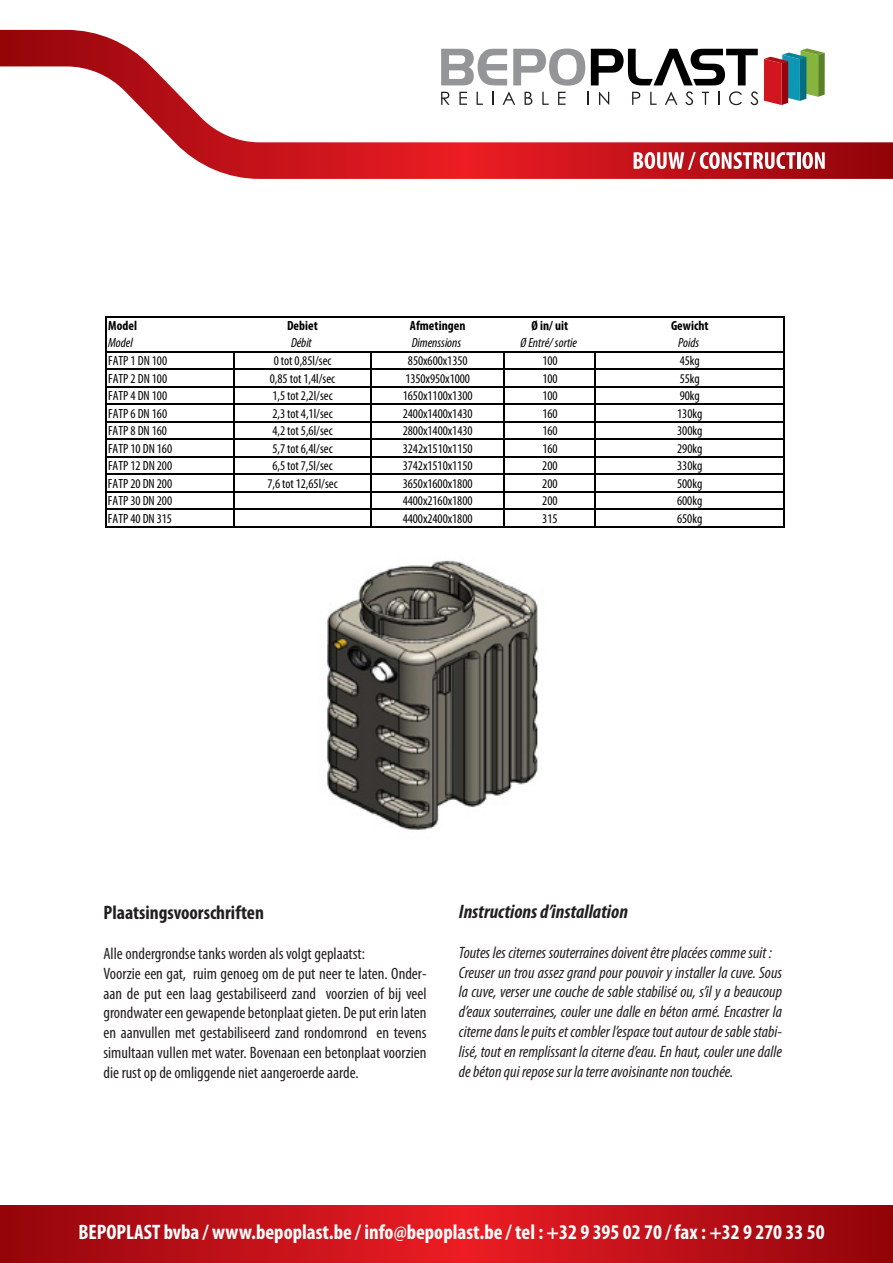
<style>
.page{position:relative;width:893px;height:1263px;background:#fff}
.page>*{position:absolute;margin:0;border:0;box-sizing:border-box;transform-origin:0 0}
.t1{font:700 condensed 21px "Myriad Pro";color:#fff}
.t2{font:italic 700 condensed 19.5px "Myriad Pro";color:#231f20}
.t3{font:700 condensed 19.5px "Myriad Pro";color:#231f20}
.t4{font:italic condensed 16.5px/19.8px "Myriad Pro";color:#231f20;text-align:justify}
.t5{font:condensed 16.5px/19.8px "Myriad Pro";color:#231f20;text-align:justify}
.t6{font:condensed 13.35px "Myriad Pro";letter-spacing:-.005em;color:#000}
.t7{font:italic condensed 13.35px "Myriad Pro";color:#000}
.t8{font:700 condensed 13.35px "Myriad Pro";letter-spacing:.005em;color:#000}
</style>
<div class="page">
<svg style="left:0;top:30px;width:893px;height:149px"></svg>
<svg style="left:441px;top:49px;width:66px;height:36px"></svg>
<svg style="left:513px;top:49px;width:72px;height:37px"></svg>
<svg style="left:591px;top:49px;width:167px;height:36px"></svg>
<svg style="left:764px;top:48px;width:61px;height:57px"></svg>
<svg style="left:441px;top:92px;width:9px;height:13px"></svg>
<svg style="left:459px;top:92px;width:8px;height:13px"></svg>
<svg style="left:477px;top:92px;width:6px;height:13px"></svg>
<svg style="left:492px;top:92px;width:1px;height:13px"></svg>
<svg style="left:503px;top:92px;width:12px;height:13px"></svg>
<svg style="left:525px;top:92px;width:7px;height:13px"></svg>
<svg style="left:542px;top:92px;width:7px;height:13px"></svg>
<svg style="left:558px;top:92px;width:8px;height:13px"></svg>
<svg style="left:587px;top:92px;width:2px;height:13px"></svg>
<svg style="left:599px;top:92px;width:10px;height:13px"></svg>
<svg style="left:632px;top:92px;width:8px;height:13px"></svg>
<svg style="left:650px;top:92px;width:7px;height:13px"></svg>
<svg style="left:665px;top:92px;width:12px;height:13px"></svg>
<svg style="left:685px;top:91px;width:8px;height:14px"></svg>
<svg style="left:702px;top:92px;width:7px;height:13px"></svg>
<svg style="left:718px;top:92px;width:1px;height:13px"></svg>
<svg style="left:729px;top:91px;width:13px;height:14px"></svg>
<svg style="left:750px;top:91px;width:8px;height:14px"></svg>
<svg style="left:0;top:1205px;width:893px;height:58px;background:#be1017"></svg>
<svg style="left:634px;top:152px;width:161px;height:18px"></svg>
<hr style="left:797px;top:152px;width:3px;height:17px;background:#fff">
<svg style="left:802px;top:152px;width:23px;height:17px"></svg>
<hr style="left:106px;top:316px;width:1px;height:211px;background:#000">
<hr style="left:783px;top:317px;width:1px;height:210px;background:#000">
<hr style="left:233px;top:352px;width:1px;height:175px;background:#000">
<hr style="left:370px;top:352px;width:1px;height:175px;background:#000">
<hr style="left:503px;top:352px;width:1px;height:175px;background:#000">
<hr style="left:594px;top:352px;width:2px;height:175px;background:#000">
<hr style="left:107px;top:316px;width:677px;height:1px;background:#000">
<hr style="left:107px;top:351px;width:677px;height:1px;background:#000">
<hr style="left:107px;top:369px;width:677px;height:1px;background:#000">
<hr style="left:107px;top:386px;width:677px;height:1px;background:#000">
<hr style="left:107px;top:404px;width:677px;height:1px;background:#000">
<hr style="left:107px;top:421px;width:677px;height:1px;background:#000">
<hr style="left:107px;top:439px;width:677px;height:1px;background:#000">
<hr style="left:107px;top:456px;width:677px;height:1px;background:#000">
<hr style="left:107px;top:474px;width:677px;height:1px;background:#000">
<hr style="left:107px;top:491px;width:677px;height:1px;background:#000">
<hr style="left:107px;top:509px;width:677px;height:1px;background:#000">
<hr style="left:107px;top:526px;width:677px;height:1px;background:#000">
<img style="left:327px;top:560px;width:211px;height:270px">
<p class="t8" style="left:108px;top:317px;width:30px">Model</p>
<p class="t8" style="left:287px;top:317px;width:32px">Debiet</p>
<p class="t8" style="left:410px;top:317px;width:57px">Afmetingen</p>
<p class="t8" style="left:532px;top:317px;width:38px">Ø in/ uit</p>
<p class="t8" style="left:671px;top:317px;width:39px">Gewicht</p>
<p class="t7" style="left:108px;top:335px;width:26px">Model</p>
<p class="t7" style="left:291px;top:335px;width:22px">Débit</p>
<p class="t7" style="left:412px;top:335px;width:51px">Dimenssions</p>
<p class="t7" style="left:520px;top:335px;width:58px">Ø Entré/ sortie</p>
<p class="t7" style="left:678px;top:335px;width:23px">Poids</p>
<p class="t6" style="left:108px;top:352px;width:61px">FATP 1 DN 100</p>
<p class="t6" style="left:274px;top:352px;width:59px">0 tot 0,85l/sec</p>
<p class="t6" style="left:408px;top:352px;width:61px">850x600x1350</p>
<p class="t6" style="left:542px;top:352px;width:17px">100</p>
<p class="t6" style="left:680px;top:352px;width:22px">45kg</p>
<p class="t6" style="left:108px;top:370px;width:61px">FATP 2 DN 100</p>
<p class="t6" style="left:270px;top:370px;width:67px">0,85 tot 1,4l/sec</p>
<p class="t6" style="left:405px;top:370px;width:66px">1350x950x1000</p>
<p class="t6" style="left:542px;top:370px;width:17px">100</p>
<p class="t6" style="left:680px;top:370px;width:22px">55kg</p>
<p class="t6" style="left:108px;top:388px;width:61px">FATP 4 DN 100</p>
<p class="t6" style="left:272px;top:388px;width:62px">1,5 tot 2,2l/sec</p>
<p class="t6" style="left:403px;top:388px;width:71px">1650x1100x1300</p>
<p class="t6" style="left:542px;top:388px;width:17px">100</p>
<p class="t6" style="left:680px;top:388px;width:22px">90kg</p>
<p class="t6" style="left:108px;top:405px;width:61px">FATP 6 DN 160</p>
<p class="t6" style="left:272px;top:405px;width:62px">2,3 tot 4,1l/sec</p>
<p class="t6" style="left:403px;top:405px;width:71px">2400x1400x1430</p>
<p class="t6" style="left:542px;top:405px;width:17px">160</p>
<p class="t6" style="left:677px;top:405px;width:27px">130kg</p>
<p class="t6" style="left:108px;top:423px;width:61px">FATP 8 DN 160</p>
<p class="t6" style="left:272px;top:423px;width:62px">4,2 tot 5,6l/sec</p>
<p class="t6" style="left:403px;top:423px;width:71px">2800x1400x1430</p>
<p class="t6" style="left:542px;top:423px;width:17px">160</p>
<p class="t6" style="left:677px;top:423px;width:27px">300kg</p>
<p class="t6" style="left:108px;top:440px;width:66px">FATP 10 DN 160</p>
<p class="t6" style="left:272px;top:440px;width:62px">5,7 tot 6,4l/sec</p>
<p class="t6" style="left:403px;top:440px;width:71px">3242x1510x1150</p>
<p class="t6" style="left:542px;top:440px;width:17px">160</p>
<p class="t6" style="left:677px;top:440px;width:27px">290kg</p>
<p class="t6" style="left:108px;top:458px;width:66px">FATP 12 DN 200</p>
<p class="t6" style="left:272px;top:458px;width:62px">6,5 tot 7,5l/sec</p>
<p class="t6" style="left:403px;top:458px;width:71px">3742x1510x1150</p>
<p class="t6" style="left:542px;top:458px;width:17px">200</p>
<p class="t6" style="left:677px;top:458px;width:27px">330kg</p>
<p class="t6" style="left:108px;top:475px;width:66px">FATP 20 DN 200</p>
<p class="t6" style="left:267px;top:475px;width:72px">7,6 tot 12,65l/sec</p>
<p class="t6" style="left:403px;top:475px;width:71px">3650x1600x1800</p>
<p class="t6" style="left:542px;top:475px;width:17px">200</p>
<p class="t6" style="left:677px;top:475px;width:27px">500kg</p>
<p class="t6" style="left:108px;top:493px;width:66px">FATP 30 DN 200</p>
<p class="t6" style="left:403px;top:493px;width:71px">4400x2160x1800</p>
<p class="t6" style="left:542px;top:493px;width:17px">200</p>
<p class="t6" style="left:677px;top:493px;width:27px">600kg</p>
<p class="t6" style="left:108px;top:510px;width:66px">FATP 40 DN 315</p>
<p class="t6" style="left:403px;top:510px;width:71px">4400x2400x1800</p>
<p class="t6" style="left:542px;top:510px;width:17px">315</p>
<p class="t6" style="left:677px;top:510px;width:27px">650kg</p>
<p class="t3" style="left:103px;top:901px;width:162px">Plaatsingsvoorschriften</p>
<p class="t5" style="left:103px;top:943px;width:263px">Alle ondergrondse tanks worden als volgt geplaatst:</p>
<p class="t5" style="left:103px;top:963px;width:325px">Voorzie een gat, ruim genoeg om de put neer te laten. Onder&shy;aan de put een laag gestabiliseerd zand voorzien of bij veel grondwater een gewapende betonplaat gieten. De put erin laten en aanvullen met gestabiliseerd zand rondomrond en tevens simultaan vullen met water. Bovenaan een betonplaat voorzien die rust op de omliggende niet aangeroerde aarde.</p>
<p class="t2" style="left:459px;top:900px;width:171px">Instructions d’installation</p>
<p class="t4" style="left:459px;top:942px;width:315px">Toutes les citernes souterraines doivent être placées comme suit :</p>
<p class="t4" style="left:459px;top:962px;width:325px">Creuser un trou assez grand pour pouvoir y installer la cuve. Sous la cuve, verser une couche de sable stabilisé ou, s’il y a beaucoup d’eaux souterraines, couler une dalle en béton armé. Encastrer la citerne dans le puits et combler l’espace tout autour de sable stabi&shy;lisé, tout en remplissant la citerne d’eau. En haut, couler une dalle de béton qui repose sur la terre avoisinante non touchée.</p>
<p class="t1" style="left:78px;top:1219px;width:748px">BEPOPLAST bvba / www.bepoplast.be / info@bepoplast.be / tel : +32 9 395 02 70 / fax : +32 9 270 33 50</p>
</div>
